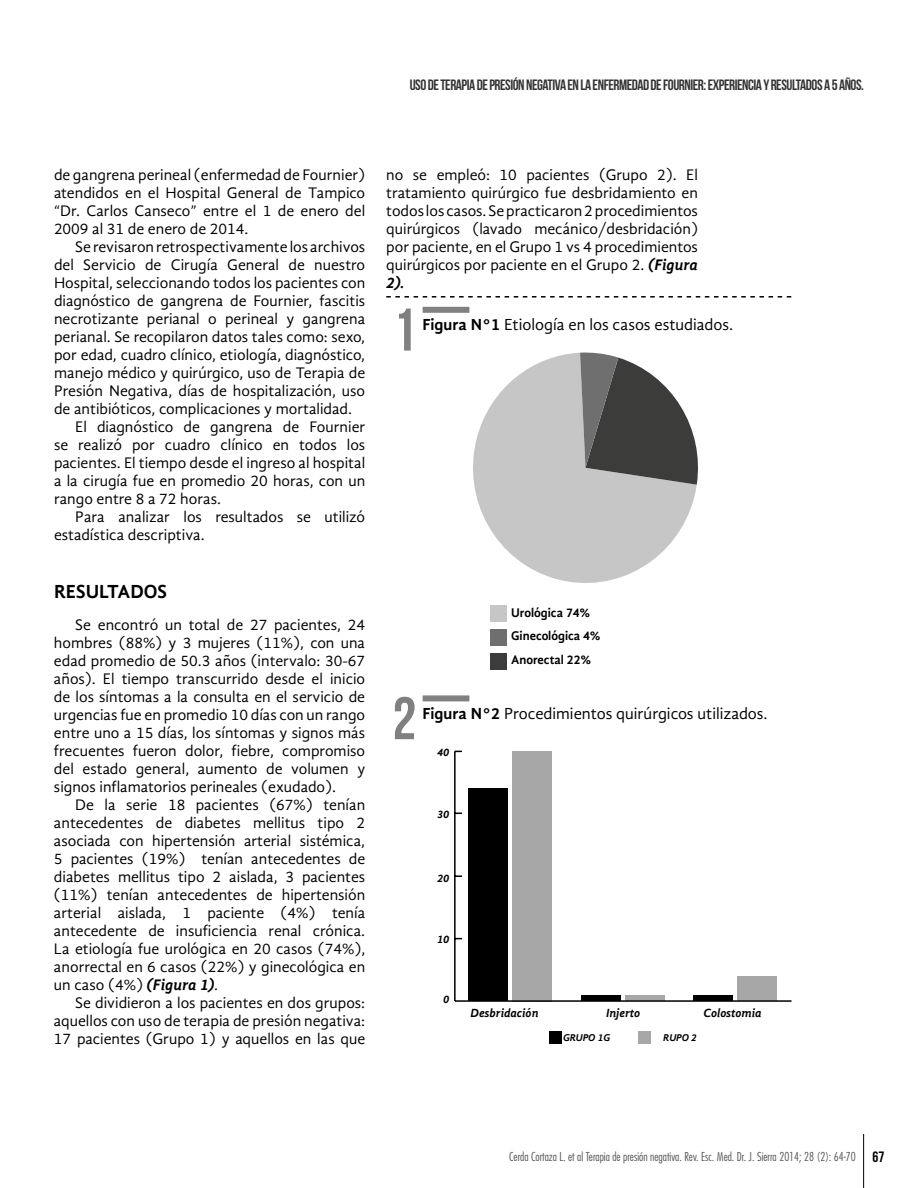
<style>
.page{position:relative;width:918px;height:1188px;background:#fff}
.page>*{position:absolute;margin:0;border:0;box-sizing:border-box;transform-origin:0 0}
.t1{font:700 60px "Bebas Neue";color:#808080}
.t2{font:700 19.5px "Gandhi Sans";color:#000}
.t3{font:16.5px "Gandhi Sans";color:#000}
.t4{font:15.75px/18px "Gandhi Sans";color:#000;text-align:justify}
.t5{font:15px "Bebas Neue";letter-spacing:-.03em;color:#333}
.t6{font:700 15px "Bebas Neue";color:#000}
.t7{font:700 12.9px/23.9px "Gandhi Sans";color:#000}
.t8{font:italic 700 12.15px "Gandhi Sans";color:#000}
.t9{font:300 condensed 12px "Futura Std";color:#575756}
.t10{font:italic 700 11.25px "Gandhi Sans";color:#000}
.t11{font:italic 700 10.2px "Gandhi Sans";color:#000}
.s1{font-weight:700;font-style:italic}
.s2{font-weight:700}
</style>
<div class="page">
<hr style="left:863px;top:1134px;width:1px;height:54px;background:#000">
<svg style="left:473px;top:353px;width:224px;height:230px;fill:#c6c6c6"></svg>
<svg style="left:580px;top:352px;width:118px;height:133px"></svg>
<div style="left:490px;top:605px;width:17px;height:17px;background:#c6c6c6"></div>
<div style="left:490px;top:629px;width:17px;height:17px;background:#706f6f"></div>
<div style="left:490px;top:653px;width:17px;height:16px;background:#3c3c3b"></div>
<div style="left:423px;top:307px;width:46px;height:6px;background:#808080"></div>
<div style="left:423px;top:695px;width:46px;height:6px;background:#808080"></div>
<svg style="left:386px;top:296px;width:405px;height:2px"></svg>
<div style="left:468px;top:788px;width:39px;height:213px;background:#000"></div>
<div style="left:512px;top:751px;width:40px;height:250px;background:#a7a7a7"></div>
<div style="left:581px;top:995px;width:40px;height:6px;background:#000"></div>
<div style="left:625px;top:995px;width:40px;height:6px;background:#a7a7a7"></div>
<div style="left:693px;top:995px;width:40px;height:6px;background:#000"></div>
<div style="left:737px;top:977px;width:40px;height:24px;background:#a7a7a7"></div>
<hr style="left:455px;top:1000px;width:337px;height:2px;background:#000">
<hr style="left:454px;top:751px;width:2px;height:250px;background:#000">
<svg style="left:456px;top:875px;width:6px;height:2px"></svg>
<div style="left:549px;top:1031px;width:12px;height:13px;background:#000"></div>
<div style="left:639px;top:1031px;width:12px;height:13px;background:#a7a7a7"></div>
<p class="t5" style="left:410px;top:77px;width:456px">USO DE TERAPIA DE PRESIÓN NEGATIVA EN LA ENFERMEDAD DE FOURNIER: EXPERIENCIA Y RESULTADOS A 5 AÑOS.</p>
<p class="t4" style="left:54px;top:166px;width:313px">de gangrena perineal (enfermedad de Fournier) atendidos en el Hospital General de Tampico “Dr. Carlos Canseco” entre el 1 de enero del 2009 al 31 de enero de 2014.</p>
<p class="t4" style="left:75px;top:238px;width:291px">Se revisaron retrospectivamente los archivos</p>
<p class="t4" style="left:54px;top:256px;width:313px">del Servicio de Cirugía General de nuestro</p>
<p class="t4" style="left:54px;top:274px;width:313px">Hospital, seleccionando todos los pacientes con</p>
<p class="t4" style="left:54px;top:292px;width:313px">diagnóstico de gangrena de Fournier, fascitis</p>
<p class="t4" style="left:54px;top:310px;width:313px">necrotizante perianal o perineal y gangrena</p>
<p class="t4" style="left:54px;top:328px;width:313px">perianal. Se recopilaron datos tales como: sexo,</p>
<p class="t4" style="left:54px;top:346px;width:313px">por edad, cuadro clínico, etiología, diagnóstico,</p>
<p class="t4" style="left:54px;top:364px;width:313px">manejo médico y quirúrgico, uso de Terapia de</p>
<p class="t4" style="left:54px;top:382px;width:313px">Presión Negativa, días de hospitalización, uso</p>
<p class="t4" style="left:54px;top:400px;width:299px">de antibióticos, complicaciones y mortalidad.</p>
<p class="t4" style="left:75px;top:418px;width:292px">El diagnóstico de gangrena de Fournier</p>
<p class="t4" style="left:54px;top:436px;width:313px">se realizó por cuadro clínico en todos los</p>
<p class="t4" style="left:54px;top:454px;width:313px">pacientes. El tiempo desde el ingreso al hospital</p>
<p class="t4" style="left:54px;top:472px;width:313px">a la cirugía fue en promedio 20 horas, con un</p>
<p class="t4" style="left:54px;top:490px;width:168px">rango entre 8 a 72 horas.</p>
<p class="t4" style="left:75px;top:508px;width:291px">Para analizar los resultados se utilizó</p>
<p class="t4" style="left:54px;top:526px;width:152px">estadística descriptiva.</p>
<p class="t2" style="left:54px;top:580px;width:114px">RESULTADOS</p>
<p class="t4" style="left:54px;top:616px;width:313px;text-indent:21px">Se encontró un total de 27 pacientes, 24 hombres (88%) y 3 mujeres (11%), con una edad promedio de 50.3 años (intervalo: 30-67 años). El tiempo transcurrido desde el inicio de los síntomas a la consulta en el servicio de urgencias fue en promedio 10 días con un rango entre uno a 15 días, los síntomas y signos más frecuentes fueron dolor, fiebre, compromiso del estado general, aumento de volumen y signos inflamatorios perineales (exudado).</p>
<p class="t4" style="left:54px;top:796px;width:313px;text-indent:21px">De la serie 18 pacientes (67%) tenían antecedentes de diabetes mellitus tipo 2 asociada con hipertensión arterial sistémica, 5 pacientes (19%) tenían antecedentes de diabetes mellitus tipo 2 aislada, 3 pacientes (11%) tenían antecedentes de hipertensión arterial aislada, 1 paciente (4%) tenía antecedente de insuficiencia renal crónica.<br>La etiología fue urológica en 20 casos (74%), anorrectal en 6 casos (22%) y ginecológica en un caso (4%) <span class="s1">(Figura 1)</span>.</p>
<p class="t4" style="left:54px;top:994px;width:313px;text-indent:21px">Se dividieron a los pacientes en dos grupos: aquellos con uso de terapia de presión negativa:<br>17 pacientes (Grupo 1) y aquellos en las que</p>
<p class="t4" style="left:386px;top:166px;width:313px">no se empleó: 10 pacientes (Grupo 2). El tratamiento quirúrgico fue desbridamiento en todos los casos. Se practicaron 2 procedimientos quirúrgicos (lavado mecánico/desbridación) por paciente, en el Grupo 1 vs 4 procedimientos quirúrgicos por paciente en el Grupo 2. <span class="s1">(Figura 2).</span></p>
<h1 class="t1" style="left:393px;top:297px;width:25px">1</h1>
<p class="t3" style="left:423px;top:315px;width:312px"><span class="s2">Figura N°1</span> Etiología en los casos estudiados.</p>
<p class="t7" style="left:511px;top:600px;width:91px">Urológica 74%<br>Ginecológica 4%<br>Anorectal 22%</p>
<h1 class="t1" style="left:393px;top:686px;width:25px">2</h1>
<p class="t3" style="left:423px;top:704px;width:347px"><span class="s2">Figura N°2</span> Procedimientos quirúrgicos utilizados.</p>
<p class="t10" style="left:437px;top:746px;width:14px">40</p>
<p class="t10" style="left:437px;top:807px;width:14px">30</p>
<p class="t10" style="left:437px;top:872px;width:14px">20</p>
<p class="t10" style="left:437px;top:932px;width:14px">10</p>
<p class="t10" style="left:443px;top:992px;width:8px">0</p>
<p class="t8" style="left:471px;top:1006px;width:69px">Desbridación</p>
<p class="t8" style="left:606px;top:1006px;width:36px">Injerto</p>
<p class="t11" style="left:563px;top:1032px;width:49px">GRUPO 1G</p>
<p class="t11" style="left:663px;top:1032px;width:35px">RUPO 2</p>
<p class="t8" style="left:704px;top:1006px;width:60px">Colostomia</p>
<p class="t9" style="left:509px;top:1150px;width:348px">Cerda Cortaza L. et al Terapia de presión negativa. Rev. Esc. Med. Dr. J. Sierra 2014; 28 (2): 64-70</p>
<p class="t6" style="left:873px;top:1148px;width:13px">67</p>
</div>
